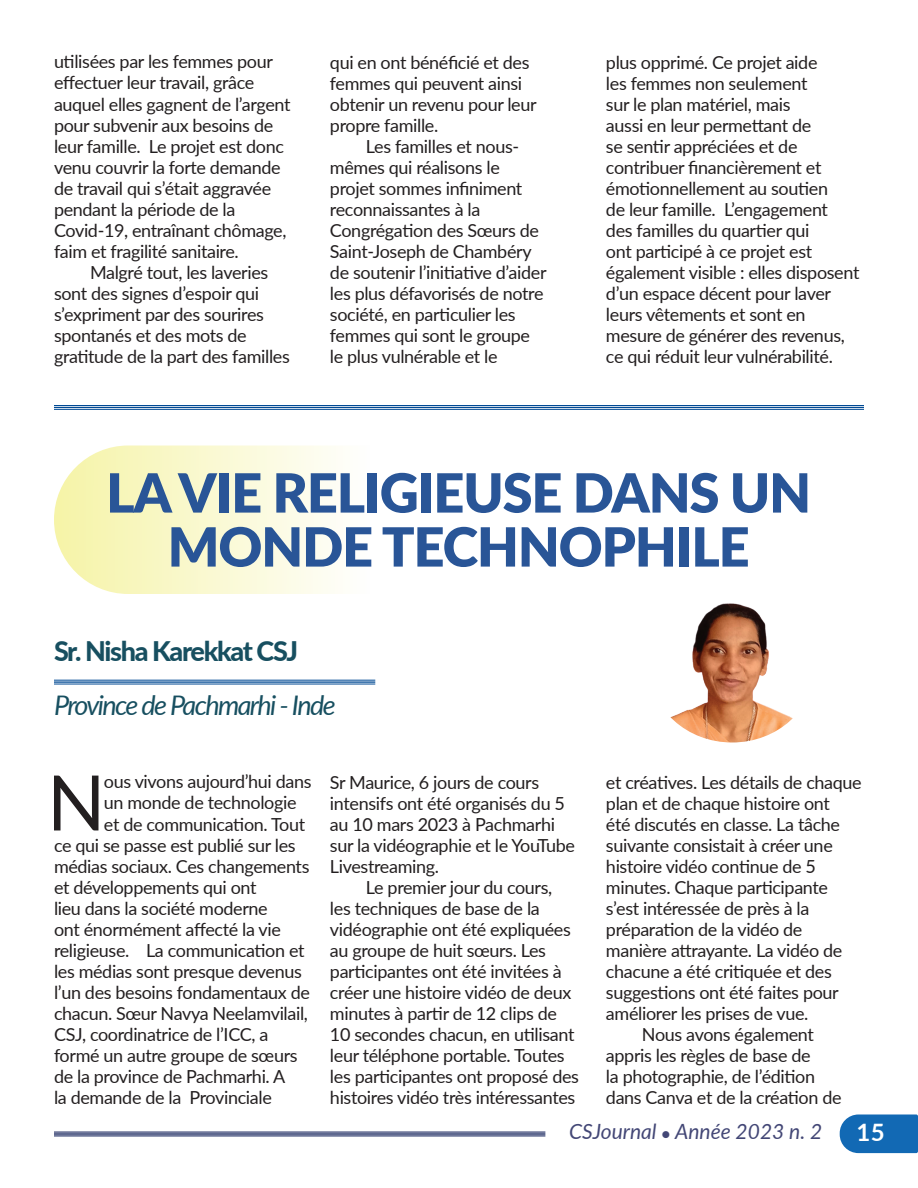
<style>
.page{position:relative;width:918px;height:1188px;background:#fff}
.page>*{position:absolute;margin:0;border:0;box-sizing:border-box;transform-origin:0 0}
.t1{font:76.65px "Lato";color:#231f20}
.t2{font:900 54px/54px "Lato";letter-spacing:-.02em;color:#295597;text-align:center}
.t3{font:italic 27px "Lato";letter-spacing:-.06em;color:#174f60}
.t4{font:800 27px "Lato";letter-spacing:-.05em;color:#174f60}
.t5{font:700 24px "Lato";color:#fff}
.t6{font:italic 21px "Lato";color:#434776}
.t7{font:18px/21px "Lato";letter-spacing:-.02em;color:#231f20}
</style>
<div class="page">
<hr style="left:54px;top:680px;width:321px;height:4px;background:#85a8cb">
<hr style="left:54px;top:680px;width:321px;height:1px;background:#014a94">
<hr style="left:54px;top:681px;width:321px;height:2px;background:#014a94">
<hr style="left:54px;top:684px;width:321px;height:1px;background:#014a94">
<img style="left:670px;top:603px;width:123px;height:139px">
<div style="left:54px;top:405px;width:810px;height:5px;background:#c9d8e8"></div>
<hr style="left:54px;top:405px;width:810px;height:1px;background:#014a94">
<hr style="left:54px;top:407px;width:810px;height:1px;background:#014a94">
<hr style="left:54px;top:409px;width:810px;height:1px;background:#014a94">
<svg style="left:54px;top:446px;width:810px;height:148px"></svg>
<svg style="left:840px;top:1114px;width:78px;height:39px;background:#2071b8"></svg>
<hr style="left:54px;top:1132px;width:491px;height:4px;background:#70789b">
<hr style="left:54px;top:1132px;width:491px;height:1px;background:#071653">
<hr style="left:54px;top:1133px;width:491px;height:2px;background:#071653">
<hr style="left:54px;top:1136px;width:491px;height:1px;background:#071653">
<p class="t7" style="left:54px;top:51px;width:238px">utilisées par les femmes pour effectuer leur travail, grâce auquel elles gagnent de l’argent pour subvenir aux besoins de leur famille. Le projet est donc venu couvrir la forte demande de travail qui s’était aggravée pendant la période de la<br>Covid-19, entraînant chômage, faim et fragilité sanitaire.</p>
<p class="t7" style="left:54px;top:261px;width:237px;text-indent:36px">Malgré tout, les laveries sont des signes d’espoir qui s’expriment par des sourires spontanés et des mots de gratitude de la part des familles</p>
<p class="t7" style="left:330px;top:51px;width:208px">qui en ont bénéficié et des femmes qui peuvent ainsi obtenir un revenu pour leur propre famille.</p>
<p class="t7" style="left:330px;top:135px;width:218px;text-indent:36px">Les familles et nous&shy;mêmes qui réalisons le projet sommes infiniment reconnaissantes à la<br>Congrégation des Sœurs de<br>Saint-Joseph de Chambéry de soutenir l’initiative d’aider les plus défavorisés de notre société, en particulier les femmes qui sont le groupe le plus vulnérable et le</p>
<p class="t7" style="left:606px;top:51px;width:255px">plus opprimé. Ce projet aide<br>les femmes non seulement<br>sur le plan matériel, mais<br>aussi en leur permettant de<br>se sentir appréciées et de contribuer financièrement et émotionnellement au soutien<br>de leur famille. L’engagement<br>des familles du quartier qui<br>ont participé à ce projet est également visible : elles disposent d’un espace décent pour laver leurs vêtements et sont en mesure de générer des revenus, ce qui réduit leur vulnérabilité.</p>
<h2 class="t2" style="left:106px;top:464px;width:706px">LA VIE RELIGIEUSE DANS UN<br>MONDE TECHNOPHILE</h2>
<h3 class="t4" style="left:54px;top:631px;width:246px">Sr. Nisha Karekkat CSJ</h3>
<h3 class="t3" style="left:54px;top:686px;width:283px">Province de Pachmarhi - Inde</h3>
<h1 class="t1" style="left:47px;top:748px;width:60px">N</h1>
<p class="t7" style="left:104px;top:771px;width:209px">ous vivons aujourd’hui dans</p>
<p class="t7" style="left:104px;top:792px;width:194px">un monde de technologie</p>
<p class="t7" style="left:104px;top:813px;width:203px">et de communication. Tout</p>
<p class="t7" style="left:54px;top:834px;width:243px">ce qui se passe est publié sur les</p>
<p class="t7" style="left:54px;top:855px;width:257px">médias sociaux. Ces changements</p>
<p class="t7" style="left:54px;top:876px;width:204px">et développements qui ont</p>
<p class="t7" style="left:54px;top:897px;width:215px">lieu dans la société moderne</p>
<p class="t7" style="left:54px;top:918px;width:228px">ont énormément affecté la vie</p>
<p class="t7" style="left:54px;top:939px;width:252px">religieuse. La communication et</p>
<p class="t7" style="left:54px;top:960px;width:249px">les médias sont presque devenus</p>
<p class="t7" style="left:54px;top:981px;width:258px">l’un des besoins fondamentaux de</p>
<p class="t7" style="left:54px;top:1002px;width:256px">chacun. Sœur Navya Neelamvilail,</p>
<p class="t7" style="left:54px;top:1023px;width:216px">CSJ, coordinatrice de l’ICC, a</p>
<p class="t7" style="left:54px;top:1044px;width:245px">formé un autre groupe de sœurs</p>
<p class="t7" style="left:54px;top:1065px;width:233px">de la province de Pachmarhi. A</p>
<p class="t7" style="left:54px;top:1086px;width:219px">la demande de la Provinciale</p>
<p class="t7" style="left:330px;top:771px;width:247px">Sr Maurice, 6 jours de cours intensifs ont été organisés du 5 au 10 mars 2023 à Pachmarhi sur la vidéographie et le YouTube<br>Livestreaming.</p>
<p class="t7" style="left:330px;top:876px;width:251px;text-indent:36px">Le premier jour du cours,<br>les techniques de base de la vidéographie ont été expliquées au groupe de huit sœurs. Les participantes ont été invitées à créer une histoire vidéo de deux minutes à partir de 12 clips de<br>10 secondes chacun, en utilisant leur téléphone portable. Toutes les participantes ont proposé des histoires vidéo très intéressantes</p>
<p class="t7" style="left:606px;top:771px;width:257px">et créatives. Les détails de chaque</p>
<p class="t7" style="left:606px;top:792px;width:225px">plan et de chaque histoire ont</p>
<p class="t7" style="left:606px;top:813px;width:236px">été discutés en classe. La tâche</p>
<p class="t7" style="left:606px;top:834px;width:228px">suivante consistait à créer une</p>
<p class="t7" style="left:606px;top:855px;width:212px">histoire vidéo continue de 5</p>
<p class="t7" style="left:606px;top:876px;width:224px">minutes. Chaque participante</p>
<p class="t7" style="left:606px;top:897px;width:205px">s’est intéressée de près à la</p>
<p class="t7" style="left:606px;top:918px;width:198px">préparation de la vidéo de</p>
<p class="t7" style="left:606px;top:939px;width:238px">manière attrayante. La vidéo de</p>
<p class="t7" style="left:606px;top:960px;width:227px">chacune a été critiquée et des</p>
<p class="t7" style="left:606px;top:981px;width:234px">suggestions ont été faites pour</p>
<p class="t7" style="left:606px;top:1002px;width:204px">améliorer les prises de vue.</p>
<p class="t7" style="left:642px;top:1023px;width:173px">Nous avons également</p>
<p class="t7" style="left:606px;top:1044px;width:206px">appris les règles de base de</p>
<p class="t7" style="left:606px;top:1065px;width:211px">la photographie, de l’édition</p>
<p class="t7" style="left:606px;top:1086px;width:237px">dans Canva et de la création de</p>
<p class="t6" style="left:569px;top:1116px;width:255px">CSJournal ● Année 2023 n. 2</p>
<h3 class="t5" style="left:857px;top:1115px;width:30px">15</h3>
</div>
